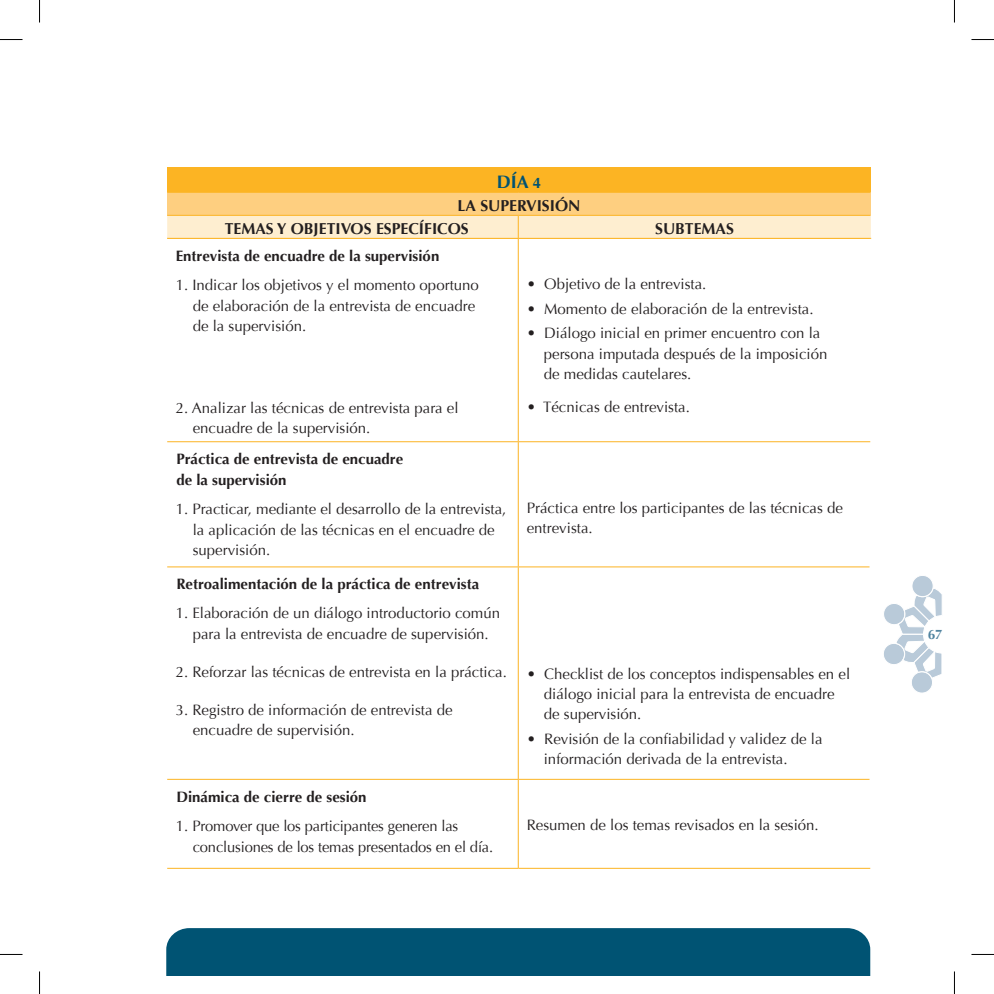
<style>
.page{position:relative;width:994px;height:994px;background:#fff}
.page>*{position:absolute;margin:0;border:0;box-sizing:border-box;transform-origin:0 0}
.t1{font:700 18px "Optima";color:#005373}
.t2{font:700 15.75px/23px "Optima";color:#231f20}
.t3{font:15px/20.7px "Optima";color:#231f20}
.t4{font:700 15px/20.7px "Optima";color:#231f20}
.t5{font:700 13.5px "Optima";color:#5184a0}
.s1{font-size:15px}
</style>
<div class="page">
<svg style="left:884px;top:576px;width:58px;height:117px"></svg>
<div style="left:166px;top:928px;width:704px;height:47px;background:#005373"></div>
<hr style="left:517px;top:238px;width:1px;height:203px;background:#fcb423">
<hr style="left:167px;top:441px;width:351px;height:1px;background:#fcb423">
<hr style="left:167px;top:566px;width:351px;height:1px;background:#fcb423">
<hr style="left:517px;top:442px;width:1px;height:124px;background:#fcb423">
<hr style="left:517px;top:567px;width:1px;height:211px;background:#fcb423">
<hr style="left:518px;top:441px;width:352px;height:1px;background:#fcb423">
<hr style="left:518px;top:566px;width:351px;height:1px;background:#fcb423">
<hr style="left:167px;top:778px;width:351px;height:1px;background:#fcb423">
<hr style="left:167px;top:867px;width:351px;height:1px;background:#fcb423">
<hr style="left:517px;top:779px;width:1px;height:88px;background:#fcb423">
<hr style="left:518px;top:778px;width:351px;height:1px;background:#fcb423">
<hr style="left:518px;top:867px;width:352px;height:1px;background:#fcb423">
<div style="left:167px;top:167px;width:703px;height:25px;background:#fcb423"></div>
<div style="left:167px;top:192px;width:703px;height:23px;background:#fecf80"></div>
<hr style="left:167px;top:192px;width:351px;height:1px;background:#fcb423">
<hr style="left:518px;top:192px;width:352px;height:1px;background:#fcb423">
<hr style="left:167px;top:238px;width:351px;height:1px;background:#fcb423">
<svg style="left:167px;top:215px;width:703px;height:23px;background:#fdeccb"></svg>
<hr style="left:518px;top:215px;width:352px;height:1px;background:#fcb423">
<hr style="left:518px;top:238px;width:352px;height:1px;background:#fcb423">
<svg style="left:0;top:39px;width:22px;height:1px"></svg>
<svg style="left:971px;top:39px;width:22px;height:1px"></svg>
<svg style="left:0;top:953px;width:22px;height:1px"></svg>
<svg style="left:972px;top:953px;width:21px;height:1px"></svg>
<svg style="left:39px;top:0;width:1px;height:22px"></svg>
<svg style="left:39px;top:971px;width:1px;height:22px"></svg>
<svg style="left:953px;top:0;width:1px;height:22px"></svg>
<svg style="left:953px;top:972px;width:1px;height:21px"></svg>
<p class="t1" style="left:496px;top:171px;width:46px">DÍA <span class="s1">4</span></p>
<p class="t2" style="left:225px;top:194px;width:357px;text-indent:233px">LA SUPERVISIÓN<br>TEMAS Y OBJETIVOS ESPECÍFICOS</p>
<p class="t2" style="left:655px;top:217px;width:80px">SUBTEMAS</p>
<p class="t4" style="left:176px;top:245px;width:265px">Entrevista de encuadre de la supervisión</p>
<p class="t3" style="left:193px;top:274px;width:287px;text-indent:-17px">1. Indicar los objetivos y el momento oportuno de elaboración de la entrevista de encuadre de la supervisión.</p>
<p class="t3" style="left:193px;top:397px;width:267px;text-indent:-17px">2. Analizar las técnicas de entrevista para el encuadre de la supervisión.</p>
<p class="t3" style="left:526px;top:274px;width:181px">• Objetivo de la entrevista.</p>
<p class="t3" style="left:526px;top:298px;width:288px">• Momento de elaboración de la entrevista.</p>
<p class="t3" style="left:543px;top:323px;width:285px;line-height:20.2px;text-indent:-17px">• Diálogo inicial en primer encuentro con la persona imputada después de la imposición de medidas cautelares.</p>
<p class="t3" style="left:526px;top:396px;width:165px">• Técnicas de entrevista.</p>
<p class="t4" style="left:176px;top:448px;width:228px">Práctica de entrevista de encuadre de la supervisión</p>
<p class="t3" style="left:193px;top:498px;width:315px;text-indent:-17px">1. Practicar, mediante el desarrollo de la entrevista, la aplicación de las técnicas en el encuadre de supervisión.</p>
<p class="t3" style="left:526px;top:498px;width:317px;line-height:20.2px">Práctica entre los participantes de las técnicas de entrevista.</p>
<p class="t4" style="left:176px;top:574px;width:304px">Retroalimentación de la práctica de entrevista</p>
<p class="t3" style="left:176px;top:603px;width:326px;text-align:center">1. Elaboración de un diálogo introductorio común para la entrevista de encuadre de supervisión.</p>
<p class="t3" style="left:176px;top:661px;width:332px">2. Reforzar las técnicas de entrevista en la práctica.</p>
<p class="t3" style="left:193px;top:699px;width:261px;text-indent:-17px">3. Registro de información de entrevista de encuadre de supervisión.</p>
<p class="t3" style="left:543px;top:663px;width:308px;line-height:20.2px;text-indent:-17px">• Checklist de los conceptos indispensables en el diálogo inicial para la entrevista de encuadre de supervisión.</p>
<p class="t3" style="left:543px;top:728px;width:280px;line-height:20.2px;text-indent:-17px">• Revisión de la confiabilidad y validez de la información derivada de la entrevista.</p>
<p class="t4" style="left:176px;top:786px;width:192px">Dinámica de cierre de sesión</p>
<p class="t3" style="left:193px;top:815px;width:302px;text-indent:-17px">1. Promover que los participantes generen las conclusiones de los temas presentados en el día.</p>
<p class="t3" style="left:526px;top:815px;width:293px">Resumen de los temas revisados en la sesión.</p>
<p class="t5" style="left:927px;top:626px;width:17px">67</p>
</div>
